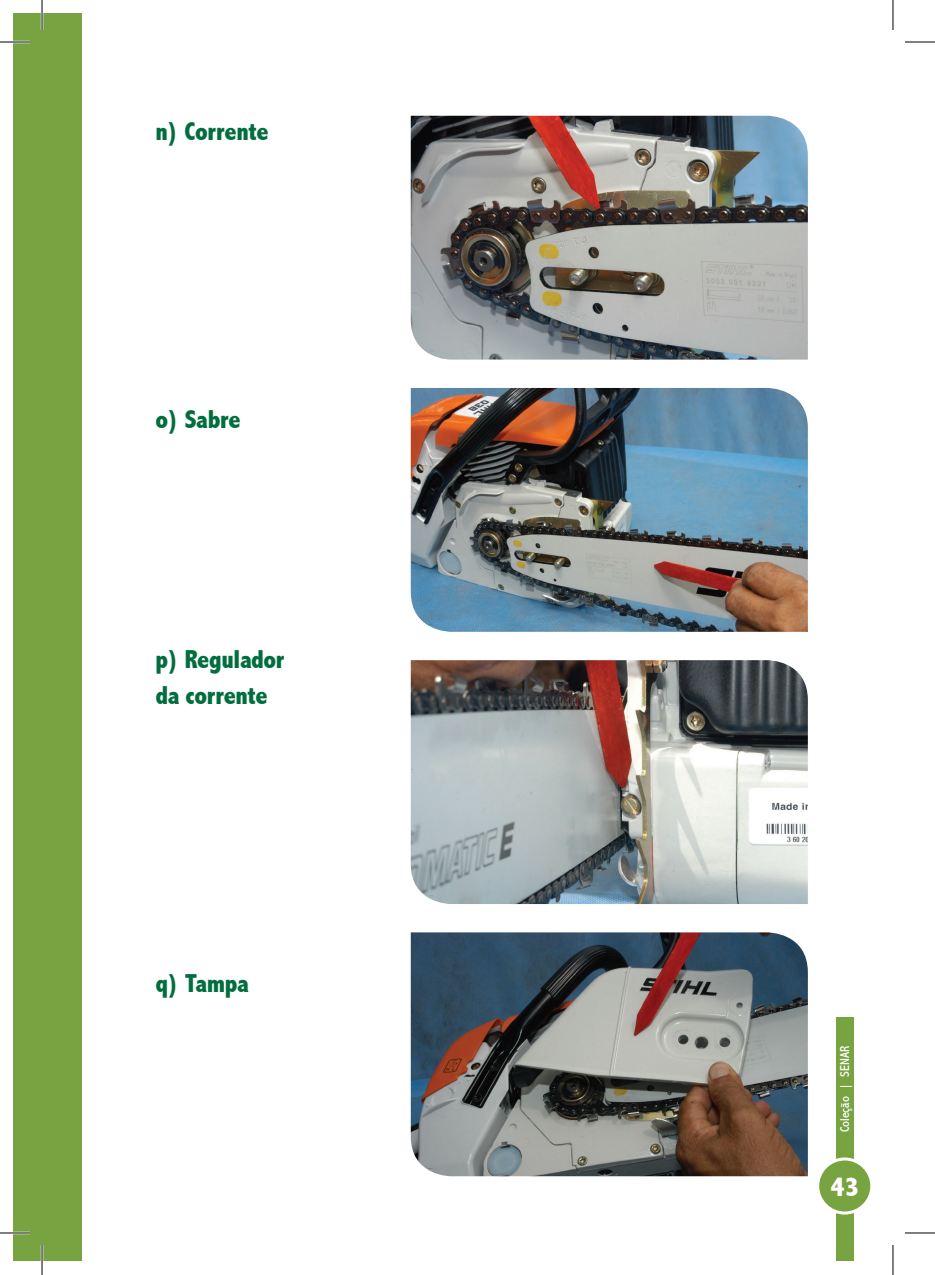
<style>
.page{position:relative;width:935px;height:1275px;background:#fff}
.page>*{position:absolute;margin:0;border:0;box-sizing:border-box;transform-origin:0 0}
.t1{font:800 condensed 28px "Abadi";color:#fff}
.t2{font:800 condensed 26px/36px "Abadi";letter-spacing:-.015em;color:#026e3f}
.t3{font:condensed 13px "Abadi";color:#fff}
</style>
<div class="page">
<div style="left:836px;top:1017px;width:17px;height:244px;background:#78a341"></div>
<div style="left:817px;top:1159px;width:54px;height:54px;background:#78a341;border-radius:50%"></div>
<div style="left:816px;top:1157px;width:57px;height:57px;border:3px solid #fff;border-radius:50%"></div>
<div style="left:14px;top:14px;width:28px;height:1247px;background:#78a341"></div>
<div style="left:42px;top:14px;width:40px;height:1247px;background:#78a341"></div>
<img style="left:411px;top:116px;width:396px;height:243px">
<img style="left:411px;top:388px;width:396px;height:244px">
<img style="left:411px;top:660px;width:396px;height:244px">
<img style="left:411px;top:932px;width:396px;height:244px">
<hr style="left:0;top:41px;width:30px;height:2px;background:#fff">
<hr style="left:0;top:1231px;width:30px;height:3px;background:#fff">
<hr style="left:41px;top:0;width:2px;height:30px;background:#fff">
<hr style="left:41px;top:1245px;width:2px;height:30px;background:#fff">
<hr style="left:0;top:42px;width:30px;height:1px;background:#000">
<hr style="left:904px;top:42px;width:30px;height:1px;background:#000">
<hr style="left:0;top:1232px;width:30px;height:1px;background:#000">
<hr style="left:904px;top:1232px;width:30px;height:1px;background:#000">
<hr style="left:42px;top:0;width:1px;height:30px;background:#000">
<hr style="left:42px;top:1245px;width:1px;height:30px;background:#000">
<hr style="left:892px;top:0;width:1px;height:30px;background:#000">
<hr style="left:892px;top:1245px;width:1px;height:30px;background:#000">
<p class="t2" style="left:155px;top:113px;width:115px">n) Corrente</p>
<p class="t2" style="left:155px;top:401px;width:87px">o) Sabre</p>
<p class="t2" style="left:155px;top:641px;width:130px">p) Regulador da corrente</p>
<p class="t2" style="left:155px;top:965px;width:95px">q) Tampa</p>
<p class="t3" style="left:837px;top:1132px;width:88px;rotate:-90deg">Coleção | SENAR</p>
<p class="t1" style="left:830px;top:1170px;width:30px">43</p>
</div>
